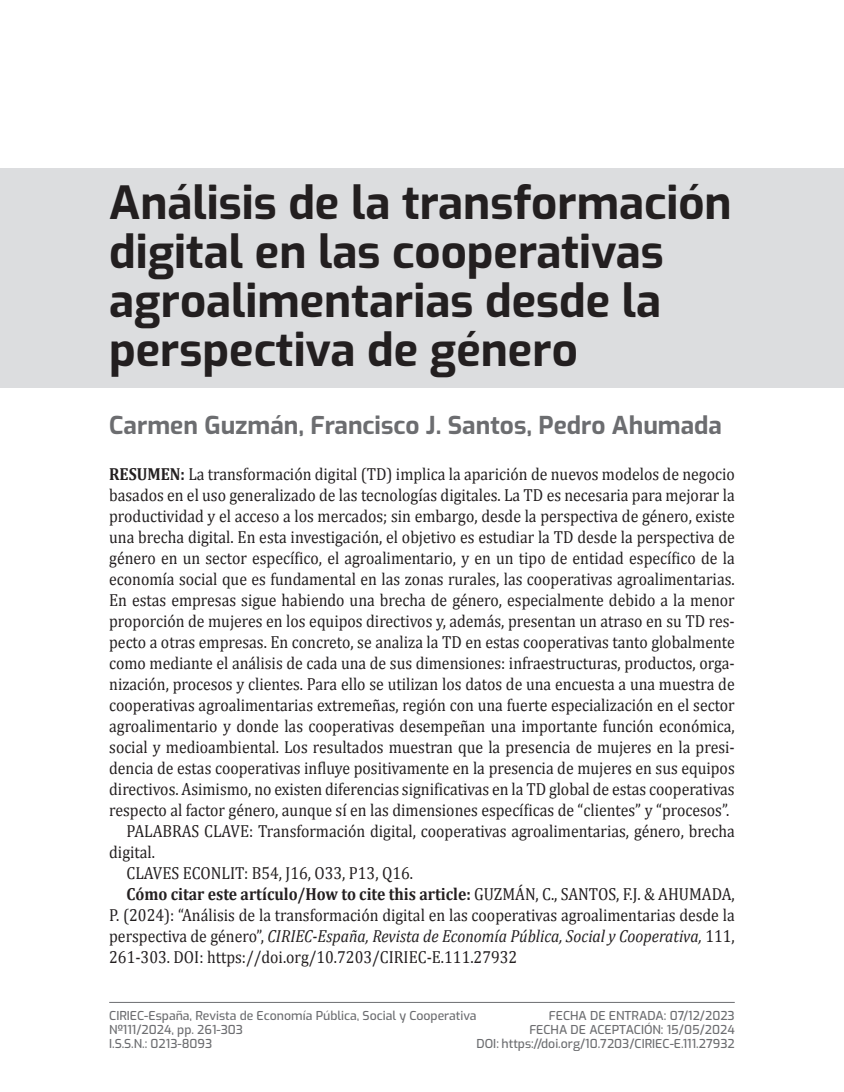
<style>
.page{position:relative;width:844px;height:1092px;background:#fff}
.page>*{position:absolute;margin:0;border:0;box-sizing:border-box;transform-origin:0 0}
.Título{font:100 45.5px/49px "Exo";color:#231f20}
.Autor{font:100 24.5px "Exo";color:#6c6d70}
.t1{font:17.5px/21px "Cambria";color:#231f20;text-align:justify;scale:.9 1}
.t2{font:100 12.25px/14px "Exo";color:#6c6d70;text-align:right}
.s1{font-weight:700}
.s2{font-style:italic}
</style>
<div class="page">
<hr style="left:109px;top:1002px;width:625px;height:1px;background:#6c6d70">
<div style="left:0;top:169px;width:843px;height:219px;background:#dcdddf"></div>
<p class="Título" style="left:109px;top:176px;width:623px">Análisis de la transformación digital en las cooperativas agroalimentarias desde la perspectiva de género</p>
<p class="Autor" style="left:109px;top:408px;width:614px">Carmen Guzmán, Francisco J. Santos, Pedro Ahumada</p>
<p class="t1" style="left:109px;top:463px;width:696px"><span class="s1">RESUMEN:</span> La transformación digital (TD) implica la aparición de nuevos modelos de negocio basados en el uso generalizado de las tecnologías digitales. La TD es necesaria para mejorar la productividad y el acceso a los mercados; sin embargo, desde la perspectiva de género, existe una brecha digital. En esta investigación, el objetivo es estudiar la TD desde la perspectiva de género en un sector específico, el agroalimentario, y en un tipo de entidad específico de la economía social que es fundamental en las zonas rurales, las cooperativas agroalimentarias.<br>En estas empresas sigue habiendo una brecha de género, especialmente debido a la menor proporción de mujeres en los equipos directivos y, además, presentan un atraso en su TD res&shy;pecto a otras empresas. En concreto, se analiza la TD en estas cooperativas tanto globalmente como mediante el análisis de cada una de sus dimensiones: infraestructuras, productos, orga&shy;nización, procesos y clientes. Para ello se utilizan los datos de una encuesta a una muestra de cooperativas agroalimentarias extremeñas, región con una fuerte especialización en el sector agroalimentario y donde las cooperativas desempeñan una importante función económica, social y medioambiental. Los resultados muestran que la presencia de mujeres en la presi&shy;dencia de estas cooperativas influye positivamente en la presencia de mujeres en sus equipos directivos. Asimismo, no existen diferencias significativas en la TD global de estas cooperativas respecto al factor género, aunque sí en las dimensiones específicas de “clientes” y “procesos”.</p>
<p class="t1" style="left:109px;top:820px;width:696px;text-indent:17px">PALABRAS CLAVE: Transformación digital, cooperativas agroalimentarias, género, brecha digital.</p>
<p class="t1" style="left:126px;top:862px;width:320px">CLAVES ECONLIT: B54, J16, O33, P13, Q16.</p>
<p class="t1" style="left:109px;top:883px;width:696px;text-indent:17px"><span class="s1">Cómo citar este artículo/How to cite this article:</span> GUZMÁN, C., SANTOS, F.J. &amp; AHUMADA, P. (2024): “Análisis de la transformación digital en las cooperativas agroalimentarias desde la perspectiva de género”, <span class="s2">CIRIEC-España, Revista de Economía Pública, Social y Cooperativa,</span> 111, 261-303. DOI: https://doi.org/10.7203/CIRIEC-E.111.27932</p>
<p class="t2" style="left:476px;top:1008px;width:259px">FECHA DE ENTRADA: 07/12/2023<br>FECHA DE ACEPTACIÓN: 15/05/2024<br>DOI: https://doi.org/10.7203/CIRIEC-E.111.27932</p>
<p class="t2" style="left:109px;top:1008px;width:368px">CIRIEC-España, Revista de Economía Pública, Social y Cooperativa</p>
<p class="t2" style="left:109px;top:1022px;width:135px">Nº111/2024, pp. 261-303</p>
<p class="t2" style="left:109px;top:1036px;width:104px">I.S.S.N.: 0213-8093</p>
</div>
